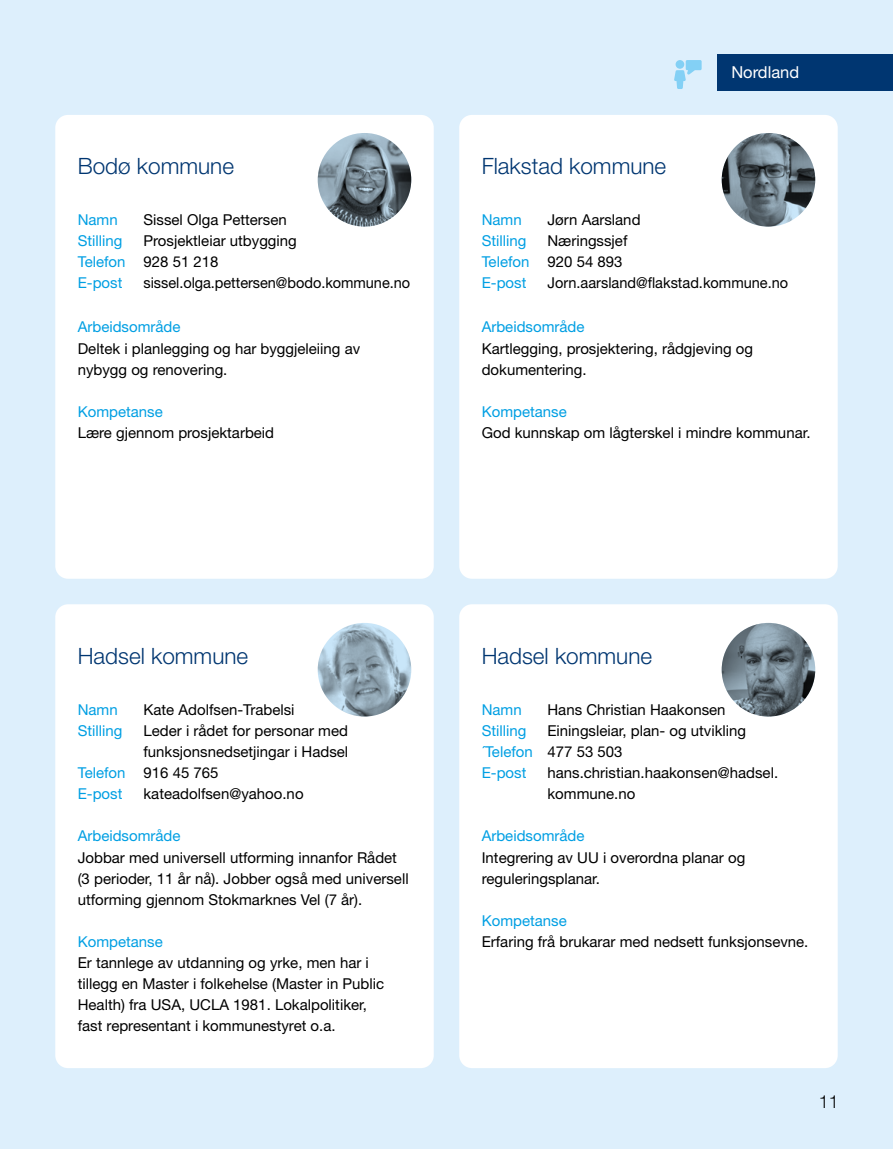
<style>
.page{position:relative;width:893px;height:1149px;background:#fff}
.page>*{position:absolute;margin:0;border:0;box-sizing:border-box;transform-origin:0 0}
.Heading{font:300 22.5px "Helvetica Neue LT Pro";color:#003671}
.t1{font:300 18px "Helvetica Neue LT Pro";color:#000}
.Brød_boks{font:16.5px "Helvetica Neue LT Pro";color:#fff}
.Brød_boks-2{font:15px/21px "Helvetica Neue LT Pro";color:#000}
.Brød_boks-3{font:15px "Helvetica Neue LT Pro";color:#009fe3}
</style>
<div class="page">
<div style="left:0;top:0;width:893px;height:1148px;background:#ddeffc"></div>
<div style="left:55px;top:115px;width:379px;height:463px;background:#fff;border-radius:13px"></div>
<div style="left:459px;top:115px;width:379px;height:463px;background:#fff;border-radius:13px"></div>
<div style="left:717px;top:54px;width:176px;height:37px;background:#003671"></div>
<svg style="left:674px;top:60px;width:28px;height:29px"></svg>
<img style="left:318px;top:133px;width:93px;height:93px">
<img style="left:722px;top:133px;width:93px;height:93px">
<div style="left:459px;top:604px;width:379px;height:463px;background:#fff;border-radius:13px"></div>
<img style="left:722px;top:622px;width:93px;height:94px">
<div style="left:55px;top:604px;width:379px;height:463px;background:#fff;border-radius:13px"></div>
<img style="left:318px;top:623px;width:93px;height:93px">
<p class="Heading" style="left:78px;top:153px;width:158px">Bodø kommune</p>
<p class="Brød_boks-2" style="left:144px;top:209px;width:145px">Sissel Olga Pettersen</p>
<p class="Brød_boks-2" style="left:144px;top:230px;width:155px">Prosjektleiar utbygging</p>
<p class="Brød_boks-2" style="left:144px;top:251px;width:268px">928 51 218 sissel.olga.pettersen@bodo.kommune.no</p>
<p class="Brød_boks-3" style="left:78px;top:211px;width:42px">Namn</p>
<p class="Brød_boks-3" style="left:78px;top:232px;width:46px">Stilling</p>
<p class="Brød_boks-3" style="left:78px;top:253px;width:49px">Telefon</p>
<p class="Brød_boks-3" style="left:78px;top:274px;width:46px">E-post</p>
<p class="Brød_boks-3" style="left:78px;top:317px;width:104px">Arbeidsområde</p>
<p class="Brød_boks-2" style="left:78px;top:337px;width:284px">Deltek i planlegging og har byggjeleiing av nybygg og renovering.</p>
<p class="Brød_boks-3" style="left:78px;top:402px;width:87px">Kompetanse</p>
<p class="Brød_boks-2" style="left:78px;top:421px;width:198px">Lære gjennom prosjektarbeid</p>
<p class="Heading" style="left:482px;top:153px;width:186px">Flakstad kommune</p>
<p class="Brød_boks" style="left:731px;top:62px;width:69px">Nordland</p>
<p class="Brød_boks-3" style="left:482px;top:211px;width:42px">Namn</p>
<p class="Brød_boks-3" style="left:482px;top:232px;width:46px">Stilling</p>
<p class="Brød_boks-3" style="left:482px;top:253px;width:49px">Telefon</p>
<p class="Brød_boks-3" style="left:482px;top:274px;width:46px">E-post</p>
<p class="Brød_boks-3" style="left:482px;top:317px;width:104px">Arbeidsområde</p>
<p class="Brød_boks-2" style="left:482px;top:337px;width:273px">Kartlegging, prosjektering, rådgjeving og dokumentering.</p>
<p class="Brød_boks-3" style="left:482px;top:402px;width:87px">Kompetanse</p>
<p class="Brød_boks-2" style="left:482px;top:421px;width:330px">God kunnskap om lågterskel i mindre kommunar.</p>
<p class="Brød_boks-2" style="left:547px;top:209px;width:95px">Jørn Aarsland</p>
<p class="Brød_boks-2" style="left:547px;top:230px;width:81px">Næringssjef</p>
<p class="Brød_boks-2" style="left:547px;top:251px;width:242px">920 54 893<br>Jorn.aarsland@flakstad.kommune.no</p>
<p class="Heading" style="left:78px;top:642px;width:172px">Hadsel kommune</p>
<p class="Brød_boks-2" style="left:144px;top:698px;width:153px">Kate Adolfsen-Trabelsi</p>
<p class="Brød_boks-2" style="left:144px;top:719px;width:206px">Leder i rådet for personar med funksjonsnedsetjingar i Hadsel</p>
<p class="Brød_boks-2" style="left:144px;top:761px;width:162px">916 45 765 kateadolfsen@yahoo.no</p>
<p class="Brød_boks-3" style="left:78px;top:700px;width:42px">Namn</p>
<p class="Brød_boks-3" style="left:78px;top:721px;width:46px">Stilling</p>
<p class="Brød_boks-3" style="left:78px;top:763px;width:49px">Telefon</p>
<p class="Brød_boks-3" style="left:78px;top:784px;width:46px">E-post</p>
<p class="Brød_boks-3" style="left:78px;top:826px;width:104px">Arbeidsområde</p>
<p class="Brød_boks-2" style="left:78px;top:846px;width:332px">Jobbar med universell utforming innanfor Rådet (3 perioder, 11 år nå). Jobber også med universell utforming gjennom Stokmarknes Vel (7 år).</p>
<p class="Brød_boks-3" style="left:78px;top:931px;width:87px">Kompetanse</p>
<p class="Brød_boks-2" style="left:78px;top:951px;width:308px">Er tannlege av utdanning og yrke, men har i tillegg en Master i folkehelse (Master in Public Health) fra USA, UCLA 1981. Lokalpolitiker, fast representant i kommunestyret o.a.</p>
<p class="Heading" style="left:482px;top:642px;width:172px">Hadsel kommune</p>
<p class="Brød_boks-3" style="left:482px;top:700px;width:42px">Namn</p>
<p class="Brød_boks-3" style="left:482px;top:721px;width:46px">Stilling</p>
<p class="Brød_boks-3" style="left:482px;top:742px;width:53px">´Telefon</p>
<p class="Brød_boks-3" style="left:482px;top:763px;width:46px">E-post</p>
<p class="Brød_boks-2" style="left:547px;top:698px;width:180px">Hans Christian Haakonsen</p>
<p class="Brød_boks-2" style="left:547px;top:719px;width:200px">Einingsleiar, plan- og utvikling</p>
<p class="Brød_boks-2" style="left:547px;top:740px;width:232px">477 53 503 hans.christian.haakonsen@hadsel. kommune.no</p>
<p class="Brød_boks-3" style="left:482px;top:826px;width:104px">Arbeidsområde</p>
<p class="Brød_boks-2" style="left:482px;top:846px;width:265px">Integrering av UU i overordna planar og reguleringsplanar.</p>
<p class="Brød_boks-3" style="left:482px;top:910px;width:87px">Kompetanse</p>
<p class="Brød_boks-2" style="left:482px;top:930px;width:328px">Erfaring frå brukarar med nedsett funksjonsevne.</p>
<p class="t1" style="left:819px;top:1089px;width:22px">11</p>
</div>
